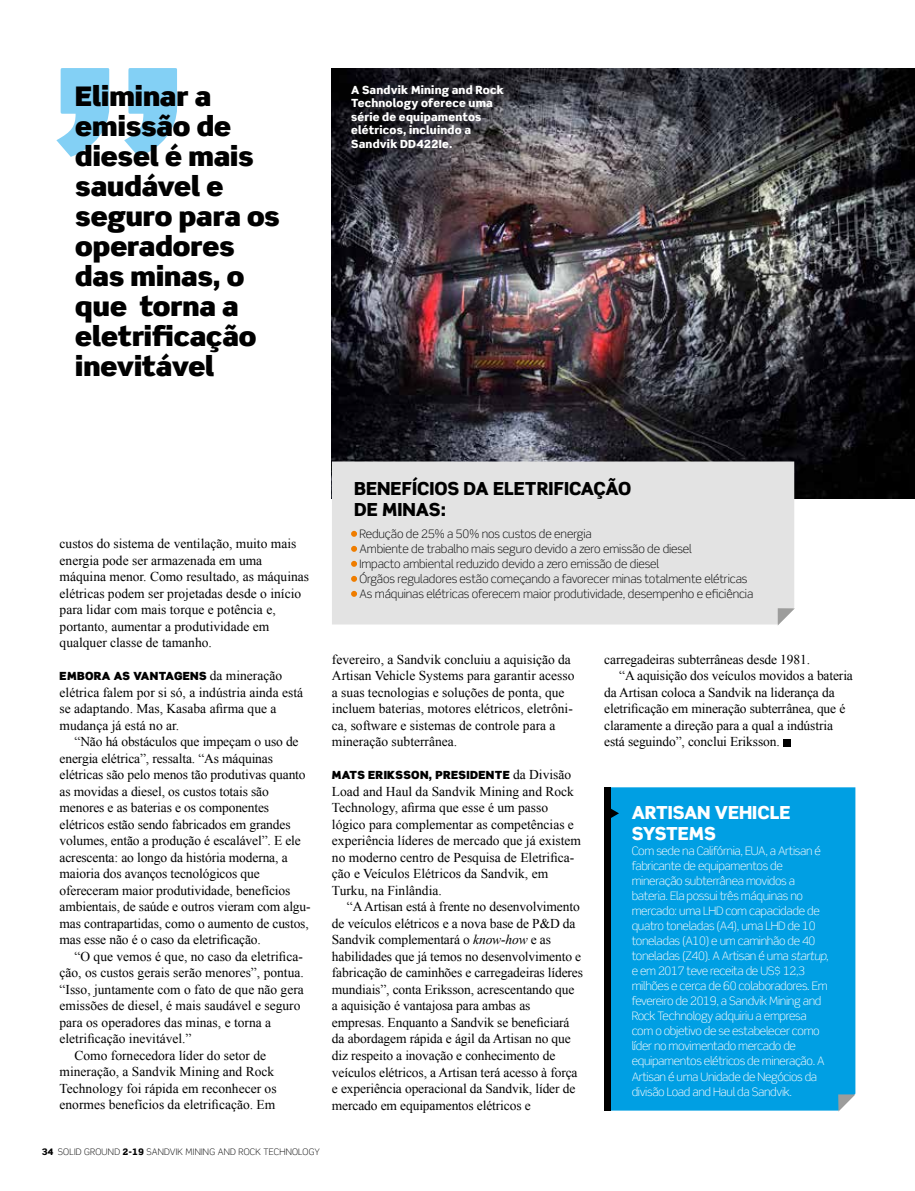
<style>
.page{position:relative;width:915px;height:1191px;background:#fff}
.page>*{position:absolute;margin:0;border:0;box-sizing:border-box;transform-origin:0 0}
.t1{font:900 27px/30px "Scene Pro";letter-spacing:-.005em;color:#000}
.t2{font:900 18px/21px "Scene Pro";color:#000}
.t3{font:900 18px/21px "Scene Pro";color:#fff}
.t4{font:13.5px/16.5px "Times New Roman WGL";letter-spacing:-.01em;color:#000}
.t5{font:300 11.7px/15px "Scene Pro";letter-spacing:-.03em;color:#fff}
.t6{font:300 11.7px/15px "Scene Pro";letter-spacing:-.01em;color:#000}
.t7{font:900 11.25px/13.5px "Scene Pro";letter-spacing:.015em;color:#fff}
.t8{font:900 11.25px "Scene Pro";letter-spacing:.03em;color:#000}
.t9{font:300 9px "Scene Pro";letter-spacing:.025em;color:#000}
.s1{font-family:"Times New Roman WGL";font-weight:400;font-size:13.5px}
.s2{font-style:italic}
.s3{font-weight:900}
</style>
<div class="page">
<img style="left:332px;top:68px;width:582px;height:430px">
<div style="left:610px;top:787px;width:245px;height:323px;background:#009fe3"></div>
<svg style="left:610px;top:808px;width:8px;height:10px"></svg>
<div style="left:604px;top:787px;width:6px;height:323px;background:#000"></div>
<svg style="left:837px;top:1094px;width:18px;height:17px"></svg>
<div style="left:782px;top:739px;width:8px;height:7px;background:#000"></div>
<div style="left:332px;top:461px;width:462px;height:163px;background:#e3e3e3"></div>
<svg style="left:777px;top:608px;width:17px;height:17px"></svg>
<svg style="left:351px;top:531px;width:6px;height:6px"></svg>
<svg style="left:351px;top:546px;width:6px;height:6px"></svg>
<svg style="left:351px;top:561px;width:6px;height:6px"></svg>
<svg style="left:351px;top:576px;width:6px;height:6px"></svg>
<svg style="left:351px;top:591px;width:6px;height:6px"></svg>
<svg style="left:56px;top:68px;width:121px;height:89px"></svg>
<h1 class="t1" style="left:75px;top:81px;width:206px">Eliminar a emissão de diesel é mais saudável e seguro para os operadores das minas, o que torna a eletrificação inevitável</h1>
<p class="t7" style="left:351px;top:83px;width:154px">A Sandvik Mining and Rock<br>Technology oferece uma série de equipamentos elétricos, incluindo a<br>Sandvik DD422Ie.</p>
<p class="t4" style="left:60px;top:535px;width:251px">custos do sistema de ventilação, muito mais energia pode ser armazenada em uma máquina menor. Como resultado, as máquinas elétricas podem ser projetadas desde o início para lidar com mais torque e potência e, portanto, aumentar a produtividade em qualquer classe de tamanho.</p>
<p class="t8" style="left:60px;top:669px;width:224px">EMBORA AS VANTAGENS <span class="s1">da mineração</span></p>
<p class="t4" style="left:60px;top:684px;width:245px">elétrica falem por si só, a indústria ainda está se adaptando. Mas, Kasaba afirma que a mudança já está no ar.</p>
<p class="t4" style="left:60px;top:733px;width:252px;text-indent:15px">“Não há obstáculos que impeçam o uso de energia elétrica”, ressalta. “As máquinas elétricas são pelo menos tão produtivas quanto as movidas a diesel, os custos totais são menores e as baterias e os componentes elétricos estão sendo fabricados em grandes volumes, então a produção é escalável”. E ele acrescenta: ao longo da história moderna, a maioria dos avanços tecnológicos que ofereceram maior produtividade, benefícios ambientais, de saúde e outros vieram com algu&shy;mas contrapartidas, como o aumento de custos, mas esse não é o caso da eletrificação.</p>
<p class="t4" style="left:74px;top:948px;width:230px">“O que vemos é que, no caso da eletrifica-</p>
<p class="t4" style="left:60px;top:964px;width:246px">ção, os custos gerais serão menores”, pontua.</p>
<p class="t4" style="left:60px;top:981px;width:246px">“Isso, juntamente com o fato de que não gera</p>
<p class="t4" style="left:60px;top:997px;width:242px">emissões de diesel, é mais saudável e seguro</p>
<p class="t4" style="left:60px;top:1014px;width:213px">para os operadores das minas, e torna a</p>
<p class="t4" style="left:60px;top:1030px;width:133px">eletrificação inevitável.”</p>
<p class="t4" style="left:74px;top:1047px;width:193px">Como fornecedora líder do setor de</p>
<p class="t4" style="left:60px;top:1063px;width:216px">mineração, a Sandvik Mining and Rock</p>
<p class="t4" style="left:60px;top:1080px;width:218px">Technology foi rápida em reconhecer os</p>
<p class="t4" style="left:60px;top:1096px;width:217px">enormes benefícios da eletrificação. Em</p>
<h2 class="t2" style="left:354px;top:477px;width:278px">BENEFÍCIOS DA ELETRIFICAÇÃO<br>DE MINAS:</h2>
<p class="t6" style="left:359px;top:526px;width:395px">Redução de 25% a 50% nos custos de energia<br>Ambiente de trabalho mais seguro devido a zero emissão de diesel<br>Impacto ambiental reduzido devido a zero emissão de diesel<br>Órgãos reguladores estão começando a favorecer minas totalmente elétricas As máquinas elétricas oferecem maior produtividade, desempenho e eficiência</p>
<p class="t4" style="left:332px;top:651px;width:244px">fevereiro, a Sandvik concluiu a aquisição da Artisan Vehicle Systems para garantir acesso a suas tecnologias e soluções de ponta, que incluem baterias, motores elétricos, eletrôni&shy;ca, software e sistemas de controle para a mineração subterrânea.</p>
<p class="t8" style="left:332px;top:768px;width:241px">MATS ERIKSSON, PRESIDENTE <span class="s1">da Divisão</span></p>
<p class="t4" style="left:332px;top:783px;width:250px">Load and Haul da Sandvik Mining and Rock Technology, afirma que esse é um passo lógico para complementar as competências e experiência líderes de mercado que já existem no moderno centro de Pesquisa de Eletrifica&shy;ção e Veículos Elétricos da Sandvik, em Turku, na Finlândia.</p>
<p class="t4" style="left:332px;top:898px;width:252px;text-indent:15px">“A Artisan está à frente no desenvolvimento de veículos elétricos e a nova base de P&amp;D da Sandvik complementará o <span class="s2">know-how</span> e as habilidades que já temos no desenvolvimento e fabricação de caminhões e carregadeiras líderes mundiais”, conta Eriksson, acrescentando que a aquisição é vantajosa para ambas as empresas. Enquanto a Sandvik se beneficiará da abordagem rápida e ágil da Artisan no que diz respeito a inovação e conhecimento de veículos elétricos, a Artisan terá acesso à força e experiência operacional da Sandvik, líder de mercado em equipamentos elétricos e</p>
<p class="t4" style="left:604px;top:651px;width:207px">carregadeiras subterrâneas desde 1981.</p>
<p class="t4" style="left:619px;top:667px;width:235px">“A aquisição dos veículos movidos a bateria</p>
<p class="t4" style="left:604px;top:684px;width:232px">da Artisan coloca a Sandvik na liderança da</p>
<p class="t4" style="left:604px;top:700px;width:242px">eletrificação em mineração subterrânea, que é</p>
<p class="t4" style="left:604px;top:717px;width:230px">claramente a direção para a qual a indústria</p>
<p class="t4" style="left:604px;top:733px;width:177px">está seguindo”, conclui Eriksson.</p>
<h2 class="t3" style="left:631px;top:802px;width:160px">ARTISAN VEHICLE<br>SYSTEMS</h2>
<p class="t5" style="left:631px;top:844px;width:199px">Com sede na Califórnia, EUA, a Artisan é fabricante de equipamentos de mineração subterrânea movidos a bateria. Ela possui três máquinas no mercado: uma LHD com capacidade de quatro toneladas (A4), uma LHD de 10 toneladas (A10) e um caminhão de 40 toneladas (Z40). A Artisan é uma <span class="s2">startup</span>, e em 2017 teve receita de US$ 12,3 milhões e cerca de 60 colaboradores. Em fevereiro de 2019, a Sandvik Mining and Rock Technology adquiriu a empresa com o objetivo de se estabelecer como líder no movimentado mercado de equipamentos elétricos de mineração. A Artisan é uma Unidade de Negócios da divisão Load and Haul da Sandvik.</p>
<p class="t9" style="left:42px;top:1146px;width:280px"><span class="s3">34</span> SOLID GROUND <span class="s3">2-19</span> SANDVIK MINING AND ROCK TECHNOLOGY</p>
</div>
